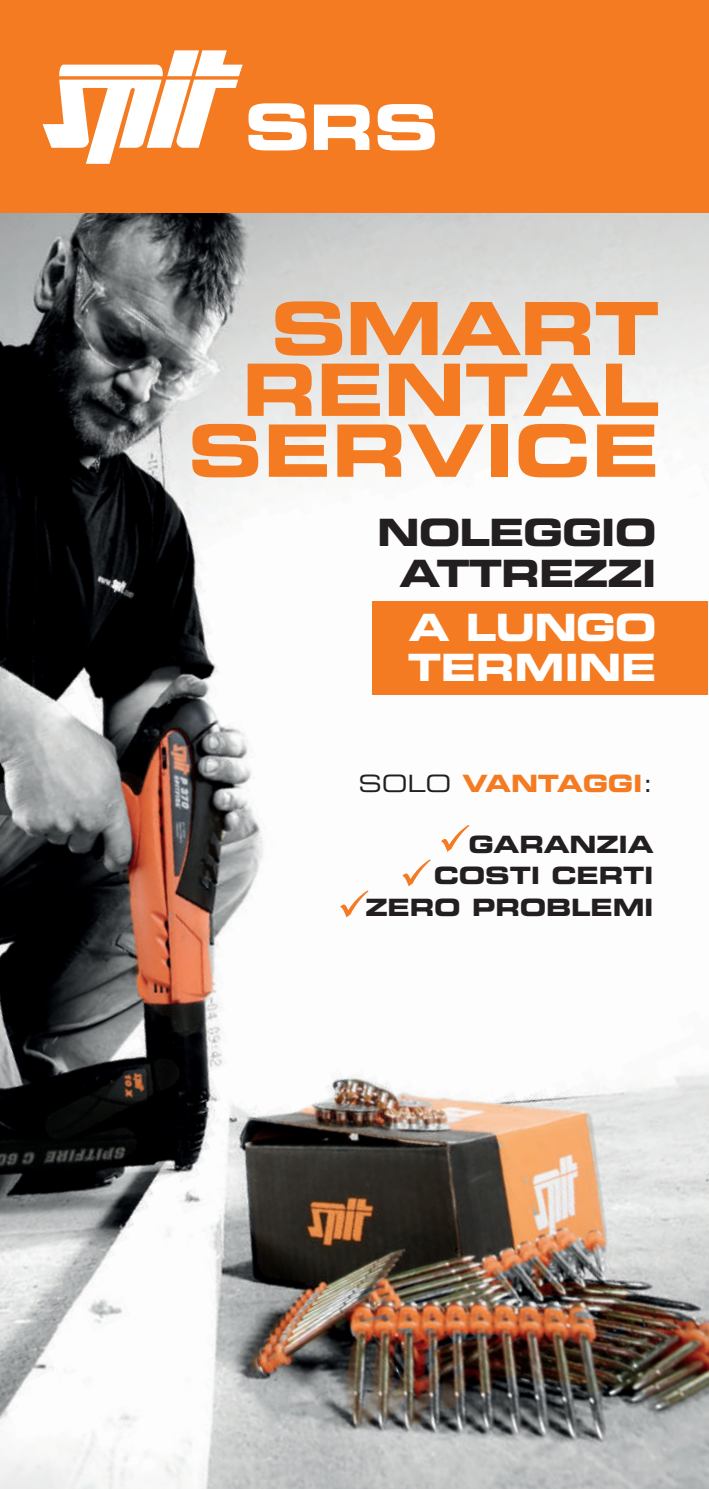
<style>
.page{position:relative;width:709px;height:1489px;background:#fff}
.page>*{position:absolute;margin:0;border:0;box-sizing:border-box;transform-origin:0 0}
.t1{font:73.25px "Eurostile LT Std Bold Ex 2";letter-spacing:-.02em;color:#f47b21}
.t2{font:72.25px/60.8px "Eurostile LT Std Bold Ex 2";letter-spacing:.01em;color:#f47b21;text-align:right}
.t3{font:62.75px "Eurostile LT Std Bold Ex 2";color:#fff}
.t4{font:37.5px/40.2px "Eurostile LT Std Bold Ex 2";letter-spacing:-.03em;color:#231f20;text-align:center}
.t5{font:37.5px/40.2px "Eurostile LT Std Bold Ex 2";letter-spacing:-.01em;color:#fff}
.t6{font:23.75px/31.8px "Eurostile LT Std Bold Ex 2";letter-spacing:-.01em;color:#231f20;text-align:right}
.t7{font:23.75px "Eurostile LT Std Bold Ex 2";letter-spacing:-.01em;color:#f47b21}
.s1{font-size:63.75px}
.s2{font-family:"Eurostile LT Std Ex 2";color:#231f20}
</style>
<div class="page">
<img style="left:0;top:212px;width:709px;height:1276px">
<div style="left:0;top:0;width:709px;height:212px;background:#f47b21"></div>
<svg style="left:43px;top:50px;width:200px;height:114px"></svg>
<svg style="left:441px;top:824px;width:28px;height:27px"></svg>
<svg style="left:402px;top:859px;width:29px;height:27px"></svg>
<svg style="left:340px;top:890px;width:28px;height:27px"></svg>
<div style="left:372px;top:601px;width:335px;height:94px;background:#f47b21"></div>
<h3 class="t3" style="left:244px;top:83px;width:196px"><span class="s1">S</span>RS</h3>
<h1 class="t1" style="left:271px;top:277px;width:390px">SMART</h1>
<h2 class="t2" style="left:188px;top:358px;width:473px">RENTAL<br>SERVICE</h2>
<h3 class="t4" style="left:377px;top:512px;width:281px">NOLEGGIO<br>ATTREZZI</h3>
<h3 class="t5" style="left:408px;top:607px;width:250px">A LUNGO<br>TERMINE</h3>
<p class="t7" style="left:358px;top:767px;width:297px"><span class="s2">SOLO</span> VANTAGGI<span class="s2">:</span></p>
<p class="t6" style="left:365px;top:827px;width:290px">GARANZIA<br>COSTI CERTI<br>ZERO PROBLEMI</p>
</div>
